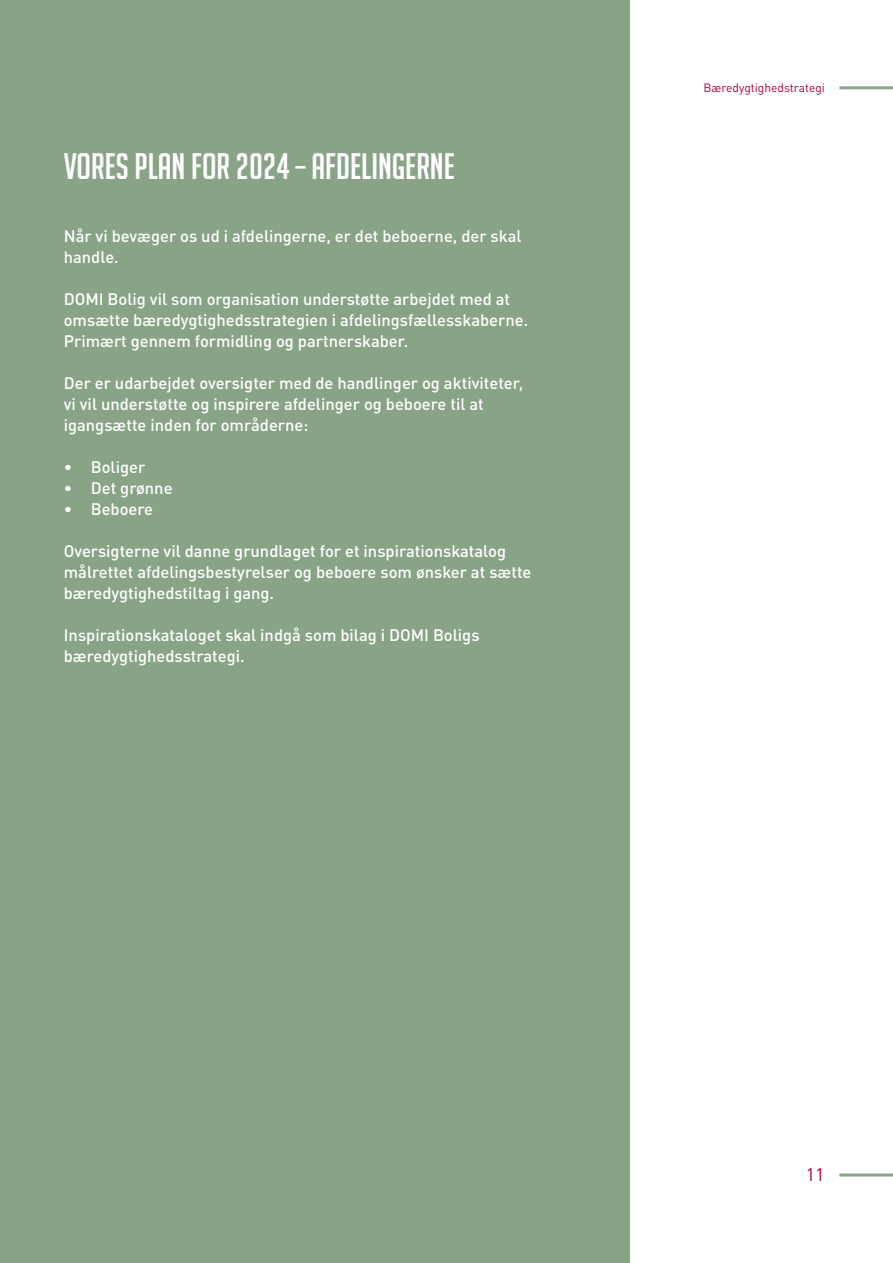
<style>
.page{position:relative;width:893px;height:1263px;background:#fff}
.page>*{position:absolute;margin:0;border:0;box-sizing:border-box;transform-origin:0 0}
.Overskrift{font:36px "Big Noodle Titling";color:#fff}
.t1{font:18px "DIN Pro";color:#ab0333}
.Brød{font:500 16.5px/21px "DIN Pro";color:#fff}
.t2{font:12px "DIN Pro";color:#ab0333}
</style>
<div class="page">
<hr style="left:839px;top:1173px;width:54px;height:3px;background:#89a387">
<hr style="left:839px;top:86px;width:54px;height:3px;background:#89a387">
<div style="left:0;top:0;width:629px;height:1263px;background:#89a387"></div>
<p class="Overskrift" style="left:64px;top:147px;width:393px">VORES PLAN FOR 2024 – AFDELINGERNE</p>
<p class="Brød" style="left:64px;top:224px;width:459px">Når vi bevæger os ud i afdelingerne, er det beboerne, der skal handle.</p>
<p class="Brød" style="left:64px;top:287px;width:466px">DOMI Bolig vil som organisation understøtte arbejdet med at omsætte bæredygtighedsstrategien i afdelingsfællesskaberne.<br>Primært gennem formidling og partnerskaber.</p>
<p class="Brød" style="left:64px;top:371px;width:461px">Der er udarbejdet oversigter med de handlinger og aktiviteter, vi vil understøtte og inspirere afdelinger og beboere til at igangsætte inden for områderne:</p>
<p class="Brød" style="left:64px;top:455px;width:83px">• Boliger</p>
<p class="Brød" style="left:64px;top:476px;width:110px">• Det grønne</p>
<p class="Brød" style="left:64px;top:497px;width:91px">• Beboere</p>
<p class="Brød" style="left:64px;top:539px;width:469px">Oversigterne vil danne grundlaget for et inspirationskatalog målrettet afdelingsbestyrelser og beboere som ønsker at sætte bæredygtighedstiltag i gang.</p>
<p class="Brød" style="left:64px;top:623px;width:417px">Inspirationskataloget skal indgå som bilag i DOMI Boligs bæredygtighedsstrategi.</p>
<p class="t2" style="left:703px;top:78px;width:123px">Bæredygtighedstrategi</p>
<p class="t1" style="left:806px;top:1161px;width:20px">11</p>
</div>
